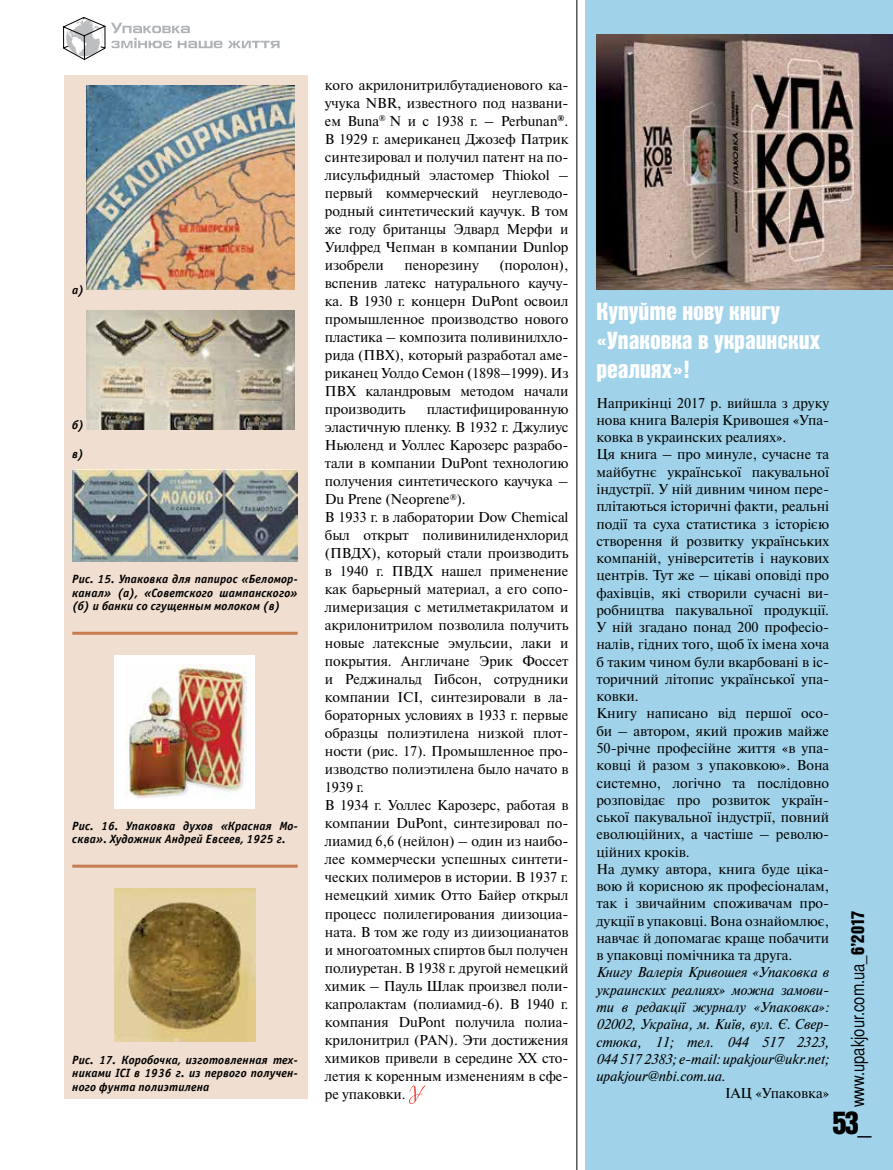
<style>
.page{position:relative;width:893px;height:1170px;background:#fff}
.page>*{position:absolute;margin:0;border:0;box-sizing:border-box;transform-origin:0 0}
.t1{font:31.5px "Bastion Kontrast Alt C";color:#000}
.t2{font:24px/28.8px "Bastion Kontrast Alt C";color:#fff}
.t3{font:18px "Bastion C";color:#000}
.t4{font:14.25px/18px "Newton C";letter-spacing:-.005em;color:#000;text-align:justify}
.t5{font:italic 14.25px/17.2px "Newton C";letter-spacing:-.005em;color:#000;text-align:justify}
.t6{font:italic 700 12px/13.5px "Officina Sans C";letter-spacing:.01em;color:#000;text-align:justify}
.s1{font-family:"Bastion Kontrast Alt C"}
</style>
<div class="page">
<svg style="left:63px;top:17px;width:159px;height:43px"></svg>
<svg style="left:228px;top:41px;width:52px;height:7px"></svg>
<div style="left:585px;top:0;width:308px;height:1169px;background:#a0d2e9"></div>
<div style="left:64px;top:75px;width:243px;height:1023px;background:#f0ded0"></div>
<hr style="left:72px;top:631px;width:226px;height:3px;background:#c77c4f">
<hr style="left:72px;top:864px;width:226px;height:3px;background:#c77c4f">
<img style="left:87px;top:85px;width:208px;height:205px">
<img style="left:87px;top:310px;width:208px;height:119px">
<img style="left:72px;top:469px;width:225px;height:92px">
<div style="left:115px;top:655px;width:140px;height:153px;background:#fff"></div>
<img style="left:126px;top:664px;width:121px;height:134px">
<img style="left:115px;top:888px;width:140px;height:153px">
<svg style="left:409px;top:1085px;width:16px;height:18px"></svg>
<hr style="left:576px;top:0;width:1px;height:1169px;background:#000">
<img style="left:596px;top:34px;width:297px;height:255px">
<p class="t6" style="left:72px;top:283px;width:13px">а)</p>
<p class="t6" style="left:72px;top:419px;width:13px">б)</p>
<p class="t6" style="left:72px;top:447px;width:13px">в)</p>
<p class="t6" style="left:72px;top:572px;width:227px">Рис. 15. Упаковка для папирос «Беломор&shy;канал» (а), «Советского шампанского» (б) и банки со сгущенным молоком (в)</p>
<p class="t6" style="left:72px;top:819px;width:227px">Рис. 16. Упаковка духов «Красная Мо&shy;сква». Художник Андрей Евсеев, 1925 г.</p>
<p class="t6" style="left:72px;top:1052px;width:227px">Рис. 17. Коробочка, изготовленная тех&shy;никами ICI в 1936 г. из первого получен&shy;ного фунта полиэтилена</p>
<p class="t4" style="left:325px;top:76px;width:245px">кого акрилонитрилбутадиенового ка&shy;учука NBR, известного под названи&shy;ем Вuna<sup>®</sup> N и c 1938 г. – Perbunan<sup>®</sup>.<br>В 1929 г. американец Джозеф Патрик синтезировал и получил патент на по&shy;лисульфидный эластомер Thiokol – первый коммерческий неуглеводо&shy;родный синтетический каучук. В том же году британцы Эдвард Мерфи и Уилфред Чепман в компании Dunlop изобрели</p>
<p class="t4" style="left:325px;top:256px;width:245px;text-indent:175px">(поролон), вспенив латекс натурального каучу&shy;ка. В 1930 г. концерн DuPont освоил промышленное производство нового пластика – композита поливинилхло&shy;рида (ПВХ), который разработал аме&shy;риканец Уолдо Сeмoн (1898–1999). Из ПВХ каландровым методом начали производить</p>
<p class="t4" style="left:404px;top:256px;width:76px">пенорезину</p>
<p class="t4" style="left:325px;top:400px;width:245px;text-align:left;text-indent:102px">пластифицированную эластичную пленку. В 1932 г. Джулиус<br>Ньюленд и Уоллес Карозерс разрабо&shy;тали в компании DuPont технологию получения синтетического каучука –<br>Du Prene (Neoprene<sup>®</sup>).<br>В 1933 г. в лаборатории Dow Chemical был открыт поливинилиденхлорид (ПВДХ), который стали производить в 1940 г. ПВДХ нашел применение как барьерный материал, а его сопо&shy;лимеризация с метилметакрилатом и акрилонитрилом позволила получить новые латексные эмульсии, лаки и покрытия. Англичане Эрик Фоссет и Реджинальд Гибсон, сотрудники компании ICI, cинтезировали в ла&shy;бораторных условиях в 1933 г. первые образцы полиэтилена низкой плот&shy;ности (рис. 17). Промышленное про&shy;изводство полиэтилена было начато в<br>1939 г.<br>В 1934 г. Уоллес Карозерс, работая в компании DuPont, синтезировал по&shy;лиамид 6,6 (нейлон) – один из наибо&shy;лее коммерчески успешных синтети&shy;ческих полимеров в истории. В 1937 г. немецкий химик Отто Байер открыл процесс полилегирования диизоциа&shy;ната. В том же году из диизоцианатов и многоатомных спиртов был получен полиуретан. В 1938 г. другой немецкий химик – Пауль Шлак произвел поли&shy;капролактам (полиамид-6). В 1940 г. компания DuPont получила полиа&shy;крилонитрил (PAN). Эти достижения химиков привели в середине XX сто&shy;летия к коренным изменениям в сфе&shy;ре упаковки.</p>
<h2 class="t2" style="left:596px;top:297px;width:225px">Купуйте нову книгу «Упаковка в украинских реалиях»!</h2>
<p class="t4" style="left:596px;top:394px;width:234px;line-height:17.2px;text-align:left">Наприкінці 2017 р. вийшла з друку нова книга Валерія Кривошея «Упа&shy;ковка в украинских реалиях».<br>Ця книга – про минуле, сучасне та майбутнє української пакувальної індустрії. У ній дивним чином пере&shy;плітаються історичні факти, реальні події та суха статистика з історією створення й розвитку українських компаній, університетів і наукових центрів. Тут же – цікаві оповіді про фахівців, які створили сучасні ви&shy;робництва пакувальної продукції.<br>У ній згадано понад 200 професіо&shy;налів, гідних того, щоб їх імена хоча б таким чином були вкарбовані в іс&shy;торичний літопис української упа&shy;ковки.<br>Книгу написано від першої осо&shy;би – автором, який прожив майже<br>50-річне професійне життя «в упа&shy;ковці й разом з упаковкою». Вона системно, логічно та послідовно розповідає про розвиток україн&shy;ської пакувальної індустрії, повний еволюційних, а частіше – револю&shy;ційних кроків.<br>На думку автора, книга буде ціка&shy;вою й корисною як професіоналам, так і звичайним споживачам про&shy;дукції в упаковці. Вона ознайомлює, навчає й допомагає краще побачити в упаковці помічника та друга.</p>
<p class="t5" style="left:596px;top:963px;width:234px">Книгу Валерія Кривошея «Упаковка в украинских реалиях» можна замови&shy;ти в редакції журналу «Упаковка»:<br>02002, Україна, м. Київ, вул. Є. Свер&shy;стюка, 11; тел. 044 517 2323, 044 517 2383; е-mail: upakjour@ukr.net; upakjour@nbi.com.ua.</p>
<p class="t4" style="left:725px;top:1084px;width:105px">ІАЦ «Упаковка»</p>
<p class="t3" style="left:847px;top:1107px;width:198px;rotate:-90deg">www.upakjour.com.ua_<span class="s1">6’2017</span></p>
<h1 class="t1" style="left:832px;top:1106px;width:41px">53_</h1>
</div>
